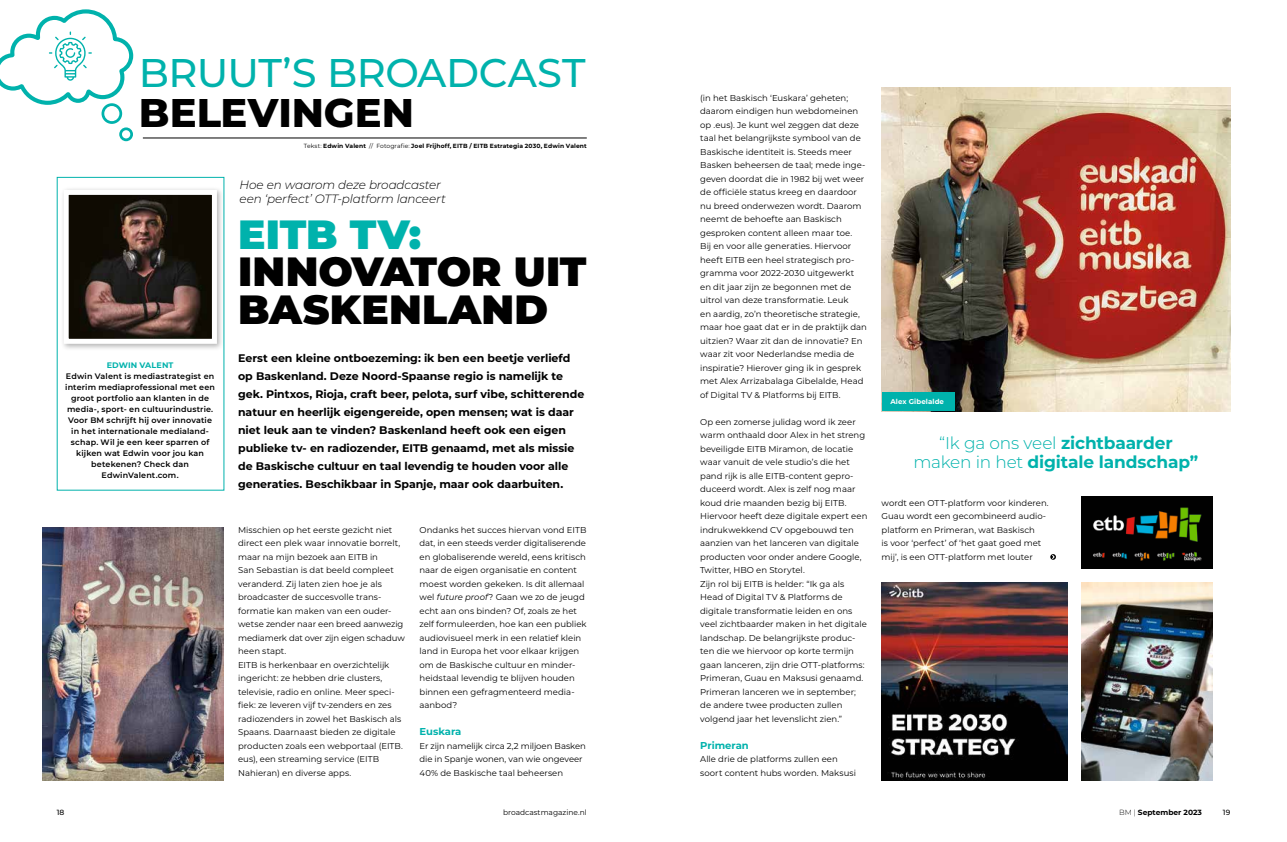
<style>
.page{position:relative;width:1287px;height:842px;background:#fff}
.page>*{position:absolute;margin:0;border:0;box-sizing:border-box;transform-origin:0 0}
.t1{font:900 40.8px/37.9px "Montserrat";letter-spacing:.005em;color:#000}
.t2{font:900 40.8px "Montserrat";color:#00b2ac}
.t3{font:500 40px "Montserrat";letter-spacing:-.015em;color:#00b2ac}
.t4{font:800 40px "Montserrat";color:#000}
.t5{font:700 17px/19px "Montserrat";letter-spacing:-.01em;color:#00b2ac;text-align:center}
.t6{font:italic 300 12px/14px "Montserrat";letter-spacing:-.015em;color:#000}
.t7{font:700 11px/18px "Montserrat";color:#000}
.t8{font:700 10px "Montserrat";color:#00b2ac}
.t9{font:8.5px/13.5px "Montserrat";color:#000}
.t10{font:600 8px/11px "Montserrat";letter-spacing:.015em;color:#000;text-align:center}
.t11{font:700 8px "Montserrat";letter-spacing:.01em;color:#00b2ac}
.t12{font:7.5px "Montserrat";color:#000}
.t13{font:700 7.5px "Montserrat";color:#000}
.t14{font:500 7.5px "Montserrat";color:#000}
.t15{font:700 7px "Montserrat";letter-spacing:.015em;color:#fff}
.t16{font:700 6px "Montserrat";letter-spacing:.02em;color:#000}
.s1{font-weight:400}
.s2{font-style:italic}
.s3{font-weight:300}
</style>
<div class="page">
<div style="left:60px;top:186px;width:164px;height:165px;background:#000;opacity:.3"></div>
<img style="left:70px;top:196px;width:141px;height:142px">
<div style="left:64px;top:190px;width:153px;height:154px;border:5px solid #fff"></div>
<img style="left:882px;top:87px;width:348px;height:324px">
<img style="left:43px;top:527px;width:181px;height:253px">
<img style="left:1081px;top:497px;width:131px;height:71px">
<img style="left:1081px;top:582px;width:131px;height:198px">
<div style="left:882px;top:392px;width:72px;height:19px;background:#00b2ac"></div>
<svg style="left:1050px;top:554px;width:6px;height:6px"></svg>
<img style="left:882px;top:582px;width:186px;height:198px">
<svg style="left:0;top:9px;width:133px;height:132px"></svg>
<hr style="left:143px;top:138px;width:444px;height:1px;background:#000">
<h2 class="t3" style="left:139px;top:44px;width:448px">BRUUT’S BROADCAST</h2>
<h2 class="t4" style="left:139px;top:83px;width:277px">BELEVINGEN</h2>
<p class="t16" style="left:304px;top:142px;width:284px"><span class="s1">Tekst:</span> Edwin Valent <span class="s1">// Fotografie:</span> Joel Frijhoff, EITB / EITB Estrategia 2030, Edwin Valent</p>
<p class="t11" style="left:107px;top:359px;width:68px">EDWIN VALENT</p>
<p class="t10" style="left:65px;top:370px;width:151px">Edwin Valent is mediastrategist en interim mediaprofessional met een groot portfolio aan klanten in de media-, sport- en cultuurindustrie.<br>Voor BM schrijft hij over innovatie in het internationale medialand&shy;schap. Wil je een keer sparren of kijken wat Edwin voor jou kan betekenen? Check dan<br>EdwinValent.com.</p>
<h3 class="t6" style="left:240px;top:177px;width:208px">Hoe en waarom deze broadcaster een ‘perfect’ OTT-platform lanceert</h3>
<h1 class="t2" style="left:238px;top:203px;width:185px">EITB TV:</h1>
<h1 class="t1" style="left:238px;top:250px;width:350px">INNOVATOR UIT<br>BASKENLAND</h1>
<p class="t7" style="left:238px;top:348px;width:348px">Eerst een kleine ontboezeming: ik ben een beetje verliefd op Baskenland. Deze Noord-Spaanse regio is namelijk te gek. Pintxos, Rioja, craft beer, pelota, surf vibe, schitterende natuur en heerlijk eigengereide, open mensen; wat is daar niet leuk aan te vinden? Baskenland heeft ook een eigen publieke tv- en radiozender, EITB genaamd, met als missie de Baskische cultuur en taal levendig te houden voor alle generaties. Beschikbaar in Spanje, maar ook daarbuiten.</p>
<p class="t9" style="left:238px;top:523px;width:168px">Misschien op het eerste gezicht niet direct een plek waar innovatie borrelt, maar na mijn bezoek aan EITB in<br>San Sebastian is dat beeld compleet veranderd. Zij laten zien hoe je als broadcaster de succesvolle trans&shy;formatie kan maken van een ouder&shy;wetse zender naar een breed aanwezig mediamerk dat over zijn eigen schaduw heen stapt.<br>EITB is herkenbaar en overzichtelijk ingericht: ze hebben drie clusters, televisie, radio en online. Meer speci&shy;fiek: ze leveren vijf tv-zenders en zes radiozenders in zowel het Baskisch als Spaans. Daarnaast bieden ze digitale producten zoals een webportaal (EITB. eus), een streaming service (EITB Nahieran) en diverse apps.</p>
<p class="t9" style="left:420px;top:523px;width:169px">Ondanks het succes hiervan vond EITB dat, in een steeds verder digitaliserende en globaliserende wereld, eens kritisch naar de eigen organisatie en content moest worden gekeken. Is dit allemaal wel <span class="s2">future proof</span>? Gaan we zo de jeugd echt aan ons binden? Of, zoals ze het zelf formuleerden, hoe kan een publiek audiovisueel merk in een relatief klein land in Europa het voor elkaar krijgen om de Baskische cultuur en minder&shy;heidstaal levendig te blijven houden binnen een gefragmenteerd media&shy;aanbod?</p>
<p class="t8" style="left:420px;top:724px;width:43px">Euskara</p>
<p class="t9" style="left:420px;top:739px;width:168px">Er zijn namelijk circa 2,2 miljoen Basken die in Spanje wonen, van wie ongeveer<br>40% de Baskische taal beheersen</p>
<p class="t9" style="left:700px;top:91px;width:168px">(in het Baskisch ‘Euskara’ geheten; daarom eindigen hun webdomeinen op .eus). Je kunt wel zeggen dat deze taal het belangrijkste symbool van de Baskische identiteit is. Steeds meer Basken beheersen de taal; mede inge&shy;geven doordat die in 1982 bij wet weer de officiële status kreeg en daardoor nu breed onderwezen wordt. Daarom neemt de behoefte aan Baskisch gesproken content alleen maar toe.<br>Bij en voor alle generaties. Hiervoor heeft EITB een heel strategisch pro&shy;gramma voor 2022-2030 uitgewerkt en dit jaar zijn ze begonnen met de uitrol van deze transformatie. Leuk<br>en aardig, zo’n theoretische strategie, maar hoe gaat dat er in de praktijk dan uitzien? Waar zit dan de innovatie? En waar zit voor Nederlandse media de inspiratie? Hierover ging ik in gesprek met Alex Arrizabalaga Gibelalde, Head of Digital TV &amp; Platforms bij EITB.</p>
<p class="t9" style="left:700px;top:415px;width:169px">Op een zomerse julidag word ik zeer warm onthaald door Alex in het streng beveiligde EITB Miramon, de locatie waar vanuit de vele studio’s die het pand rijk is alle EITB-content gepro&shy;duceerd wordt. Alex is zelf nog maar koud drie maanden bezig bij EITB.<br>Hiervoor heeft deze digitale expert een indrukwekkend CV opgebouwd ten aanzien van het lanceren van digitale producten voor onder andere Google, Twitter, HBO en Storytel.<br>Zijn rol bij EITB is helder: “Ik ga als Head of Digital TV &amp; Platforms de digitale transformatie leiden en ons veel zichtbaarder maken in het digitale landschap. De belangrijkste produc&shy;ten die we hiervoor op korte termijn gaan lanceren, zijn drie OTT-platforms:<br>Primeran, Guau en Maksusi genaamd.<br>Primeran lanceren we in september; de andere twee producten zullen volgend jaar het levenslicht zien.”</p>
<p class="t8" style="left:700px;top:738px;width:50px">Primeran</p>
<p class="t9" style="left:700px;top:752px;width:157px">Alle drie de platforms zullen een soort content hubs worden. Maksusi</p>
<p class="t15" style="left:890px;top:397px;width:55px">Alex Gibelalde</p>
<h3 class="t5" style="left:913px;top:433px;width:286px"><span class="s3">“Ik ga ons veel</span> zichtbaarder <span class="s3">maken in het</span> digitale landschap”</h3>
<p class="t9" style="left:882px;top:496px;width:169px">wordt een OTT-platform voor kinderen.<br>Guau wordt een gecombineerd audio&shy;platform en Primeran, wat Baskisch<br>is voor ‘perfect’ of ‘het gaat goed met mij’, is een OTT-platform met louter</p>
<p class="t14" style="left:57px;top:807px;width:9px">18</p>
<p class="t12" style="left:503px;top:807px;width:85px">broadcastmagazine.nl</p>
<p class="t13" style="left:1119px;top:807px;width:84px"><span class="s3">BM |</span> September 2023</p>
<p class="t14" style="left:1223px;top:807px;width:9px">19</p>
</div>
